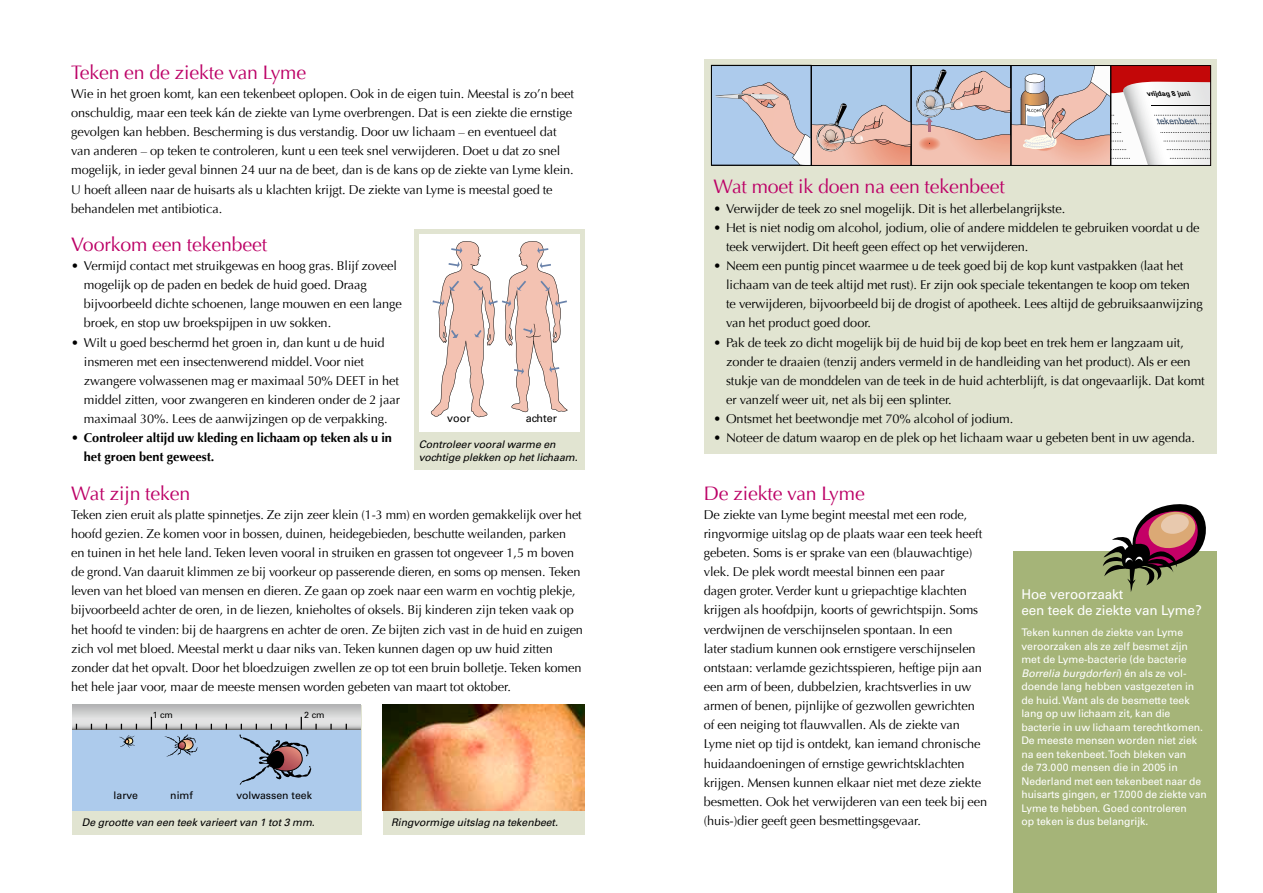
<style>
.page{position:relative;width:1263px;height:893px;background:#fff}
.page>*{position:absolute;margin:0;border:0;box-sizing:border-box;transform-origin:0 0}
.t1{font:19.5px "Optima";letter-spacing:-.005em;color:#bc0066}
.t2{font:13.5px/16.5px "Univers LT Std";letter-spacing:-.005em;color:#fff}
.t3{font:12.75px/19.2px "Optima";letter-spacing:-.005em;color:#000}
.t4{font:700 12.75px/19.2px "Optima";letter-spacing:-.005em;color:#000}
.t5{font:10.8px "Univers LT Std";color:#000}
.t6{font:10.5px/13.5px "Univers LT Std";letter-spacing:-.005em;color:#fff}
.t7{font:italic 10.5px/13.5px "Univers LT Std";letter-spacing:-.005em;color:#000}
.t8{font:10.5px "Univers LT Std";color:#000}
.t9{font:8.85px "Univers LT Std";color:#000}
.t10{font:italic 8.55px "Univers LT Std";color:#2c4360}
.t11{font:italic 700 7.05px "Univers LT Std";color:#000}
.s1{font-style:italic}
</style>
<div class="page">
<div style="left:1013px;top:551px;width:203px;height:342px;background:#a5b478"></div>
<div style="left:704px;top:60px;width:512px;height:394px;background:#e1e4d1"></div>
<div style="left:414px;top:229px;width:171px;height:240px;background:#e1e4d1"></div>
<div style="left:383px;top:705px;width:202px;height:129px;background:#e1e4d1"></div>
<div style="left:72px;top:705px;width:290px;height:129px;background:#e1e4d1"></div>
<svg style="left:711px;top:65px;width:500px;height:101px;background:#c3b7be"></svg>
<img style="left:925px;top:92px;width:18px;height:24px">
<img style="left:819px;top:142px;width:19px;height:8px">
<svg style="left:1103px;top:504px;width:103px;height:88px"></svg>
<img style="left:383px;top:705px;width:202px;height:106px">
<div style="left:72px;top:705px;width:289px;height:106px;background:#adcbec"></div>
<svg style="left:73px;top:704px;width:288px;height:26px;background:#c7c8c8"></svg>
<svg style="left:120px;top:735px;width:15px;height:13px"></svg>
<svg style="left:151px;top:717px;width:1px;height:12px"></svg>
<svg style="left:165px;top:724px;width:33px;height:33px"></svg>
<svg style="left:239px;top:717px;width:78px;height:68px"></svg>
<div style="left:419px;top:234px;width:161px;height:198px;background:#fff"></div>
<svg style="left:431px;top:241px;width:136px;height:176px"></svg>
<h1 class="t1" style="left:71px;top:61px;width:237px">Teken en de ziekte van Lyme</h1>
<p class="t3" style="left:71px;top:84px;width:504px">Wie in het groen komt, kan een tekenbeet oplopen. Ook in de eigen tuin. Meestal is zo’n beet onschuldig, maar een teek kán de ziekte van Lyme overbrengen. Dat is een ziekte die ernstige gevolgen kan hebben. Bescherming is dus verstandig. Door uw lichaam – en eventueel dat van anderen – op teken te controleren, kunt u een teek snel verwijderen. Doet u dat zo snel mogelijk, in ieder geval binnen 24 uur na de beet, dan is de kans op de ziekte van Lyme klein.<br>U hoeft alleen naar de huisarts als u klachten krijgt. De ziekte van Lyme is meestal goed te behandelen met antibiotica.</p>
<h1 class="t1" style="left:71px;top:233px;width:198px">Voorkom een tekenbeet</h1>
<p class="t3" style="left:84px;top:256px;width:320px;text-indent:-13px">• Vermijd contact met struikgewas en hoog gras. Blijf zoveel mogelijk op de paden en bedek de huid goed. Draag bijvoorbeeld dichte schoenen, lange mouwen en een lange broek, en stop uw broekspijpen in uw sokken.</p>
<p class="t3" style="left:84px;top:333px;width:317px;text-indent:-13px">• Wilt u goed beschermd het groen in, dan kunt u de huid insmeren met een insectenwerend middel. Voor niet zwangere volwassenen mag er maximaal 50% DEET in het middel zitten, voor zwangeren en kinderen onder de 2 jaar maximaal 30%. Lees de aanwijzingen op de verpakking.</p>
<p class="t4" style="left:84px;top:428px;width:310px;text-indent:-13px">• Controleer altijd uw kleding en lichaam op teken als u in het groen bent geweest.</p>
<h1 class="t1" style="left:71px;top:482px;width:121px">Wat zijn teken</h1>
<p class="t3" style="left:71px;top:505px;width:513px">Teken zien eruit als platte spinnetjes. Ze zijn zeer klein (1-3 mm) en worden gemakkelijk over het hoofd gezien. Ze komen voor in bossen, duinen, heidegebieden, beschutte weilanden, parken<br>en tuinen in het hele land. Teken leven vooral in struiken en grassen tot ongeveer 1,5 m boven de grond. Van daaruit klimmen ze bij voorkeur op passerende dieren, en soms op mensen. Teken leven van het bloed van mensen en dieren. Ze gaan op zoek naar een warm en vochtig plekje, bijvoorbeeld achter de oren, in de liezen, knieholtes of oksels. Bij kinderen zijn teken vaak op het hoofd te vinden: bij de haargrens en achter de oren. Ze bijten zich vast in de huid en zuigen zich vol met bloed. Meestal merkt u daar niks van. Teken kunnen dagen op uw huid zitten zonder dat het opvalt. Door het bloedzuigen zwellen ze op tot een bruin bolletje. Teken komen het hele jaar voor, maar de meeste mensen worden gebeten van maart tot oktober.</p>
<p class="t5" style="left:447px;top:412px;width:25px">voor</p>
<p class="t5" style="left:526px;top:412px;width:33px">achter</p>
<p class="t7" style="left:419px;top:437px;width:160px">Controleer vooral warme en vochtige plekken op het lichaam.</p>
<p class="t9" style="left:153px;top:709px;width:22px">1 cm</p>
<p class="t9" style="left:304px;top:709px;width:22px">2 cm</p>
<p class="t8" style="left:114px;top:789px;width:26px">larve</p>
<p class="t8" style="left:170px;top:789px;width:24px">nimf</p>
<p class="t8" style="left:237px;top:789px;width:77px">volwassen teek</p>
<p class="t7" style="left:82px;top:816px;width:234px">De grootte van een teek varieert van 1 tot 3 mm.</p>
<p class="t7" style="left:391px;top:816px;width:168px">Ringvormige uitslag na tekenbeet.</p>
<p class="t11" style="left:1148px;top:90px;width:48px">vrijdag8juni</p>
<p class="t10" style="left:1158px;top:116px;width:45px">tekenbeet</p>
<h1 class="t1" style="left:713px;top:176px;width:293px">Wat moet ik doen na een tekenbeet</h1>
<p class="t3" style="left:713px;top:199px;width:353px">• Verwijder de teek zo snel mogelijk. Dit is het allerbelangrijkste.</p>
<p class="t3" style="left:726px;top:218px;width:475px;text-indent:-13px">• Het is niet nodig om alcohol, jodium, olie of andere middelen te gebruiken voordat u de teek verwijdert. Dit heeft geen effect op het verwijderen.</p>
<p class="t3" style="left:726px;top:256px;width:478px;text-indent:-13px">• Neem een puntig pincet waarmee u de teek goed bij de kop kunt vastpakken (laat het lichaam van de teek altijd met rust). Er zijn ook speciale tekentangen te koop om teken te verwijderen, bijvoorbeeld bij de drogist of apotheek. Lees altijd de gebruiksaanwijzing van het product goed door.</p>
<p class="t3" style="left:726px;top:333px;width:480px;text-indent:-13px">• Pak de teek zo dicht mogelijk bij de huid bij de kop beet en trek hem er langzaam uit, zonder te draaien (tenzij anders vermeld in de handleiding van het product). Als er een stukje van de monddelen van de teek in de huid achterblijft, is dat ongevaarlijk. Dat komt er vanzelf weer uit, net als bij een splinter.</p>
<p class="t3" style="left:713px;top:409px;width:301px">• Ontsmet het beetwondje met 70% alcohol of jodium.</p>
<p class="t3" style="left:713px;top:429px;width:483px">• Noteer de datum waarop en de plek op het lichaam waar u gebeten bent in uw agenda.</p>
<h1 class="t1" style="left:704px;top:482px;width:163px">De ziekte van Lyme</h1>
<p class="t3" style="left:704px;top:505px;width:285px">De ziekte van Lyme begint meestal met een rode, ringvormige uitslag op de plaats waar een teek heeft gebeten. Soms is er sprake van een (blauwachtige) vlek. De plek wordt meestal binnen een paar<br>dagen groter. Verder kunt u griepachtige klachten krijgen als hoofdpijn, koorts of gewrichtspijn. Soms verdwijnen de verschijnselen spontaan. In een<br>later stadium kunnen ook ernstigere verschijnselen ontstaan: verlamde gezichtsspieren, heftige pijn aan een arm of been, dubbelzien, krachtsverlies in uw armen of benen, pijnlijke of gezwollen gewrichten of een neiging tot flauwvallen. Als de ziekte van Lyme niet op tijd is ontdekt, kan iemand chronische huidaandoeningen of ernstige gewrichtsklachten krijgen. Mensen kunnen elkaar niet met deze ziekte besmetten. Ook het verwijderen van een teek bij een (huis-)dier geeft geen besmettingsgevaar.</p>
<p class="t2" style="left:1021px;top:586px;width:182px">Hoe veroorzaakt<br>een teek de ziekte van Lyme?</p>
<p class="t6" style="left:1021px;top:626px;width:187px">Teken kunnen de ziekte van Lyme veroorzaken als ze zelf besmet zijn met de Lyme-bacterie (de bacterie <span class="s1">Borrelia burgdorferi</span>) én als ze vol&shy;doende lang hebben vastgezeten in de huid. Want als de besmette teek lang op uw lichaam zit, kan die bacterie in uw lichaam terechtkomen.<br>De meeste mensen worden niet ziek na een tekenbeet. Toch bleken van<br>de 73.000 mensen die in 2005 in Nederland met een tekenbeet naar de huisarts gingen, er 17.000 de ziekte van Lyme te hebben. Goed controleren<br>op teken is dus belangrijk.</p>
</div>
